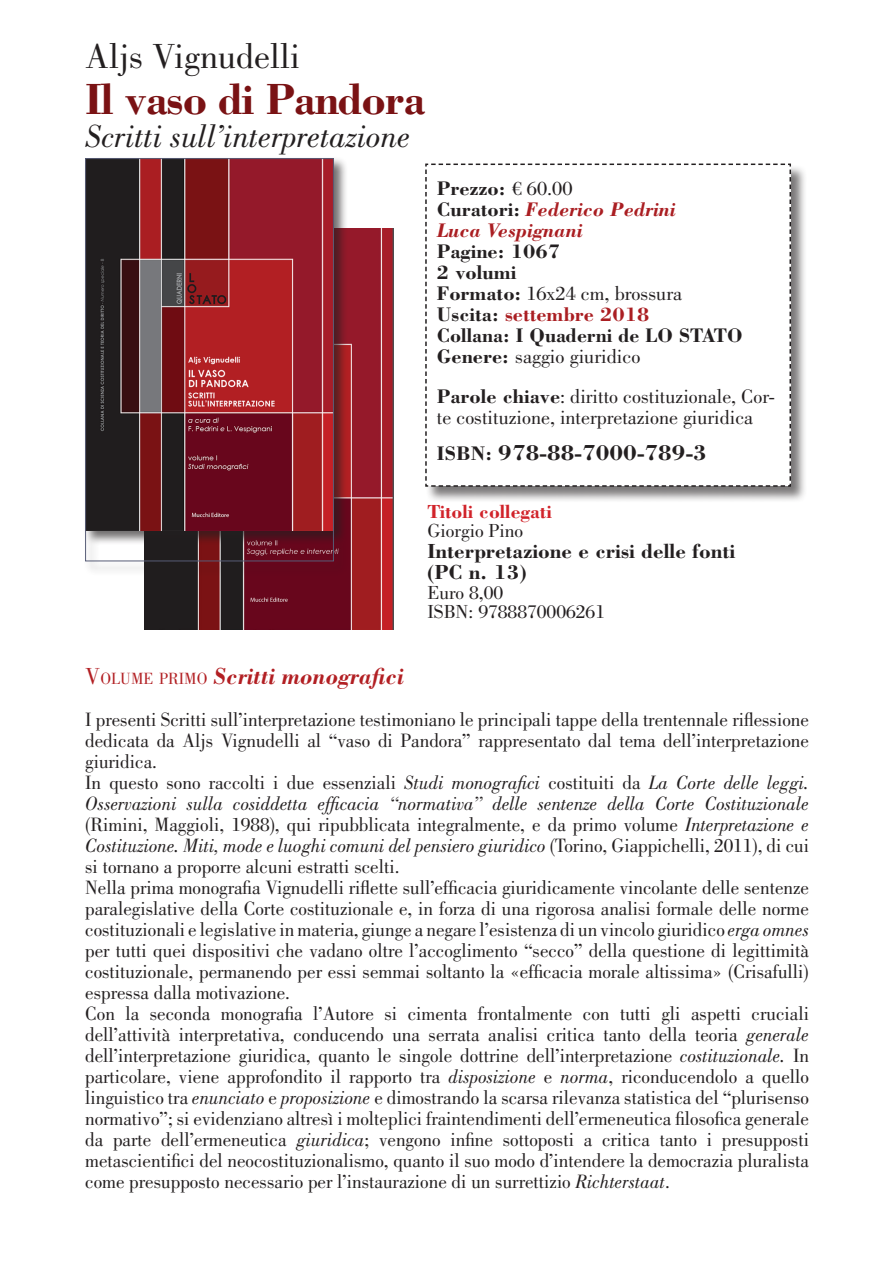
<style>
.page{position:relative;width:893px;height:1263px;background:#fff}
.page>*{position:absolute;margin:0;border:0;box-sizing:border-box;transform-origin:0 0}
.t1{font:700 45px "Bodoni Std";letter-spacing:-.025em;color:#7a1214}
.t2{font:36px "Bodoni Std";color:#231f20}
.t3{font:italic 33px "Bodoni Std";color:#231f20}
.t4{font:italic 700 24px "Bodoni Std";color:#b21f23;scale:.96 1}
.t5{font:700 22.5px "Bodoni Std";color:#231f20}
.t6{font:700 21px/21px "Bodoni Std";color:#231f20}
.t7{font:700 20.25px/21px "Bodoni Std";color:#231f20}
.t8{font:20.25px/21px "Bodoni Std";color:#231f20}
.t9{font:italic 700 20.25px/21px "Bodoni Std";color:#aa1e22}
.t10{font:19.95px/21px "Bodoni Std";color:#231f20;scale:.96 1}
.t11{font:19.5px/19.5px "Bodoni Std";color:#231f20}
.t12{font:700 19.5px "Bodoni Std";color:#d1232a}
.s1{font-style:normal;color:#231f20}
.s2{font-weight:400;font-style:normal;color:#231f20}
.s3{font-weight:400}
.s4{color:#aa1e22}
.s5{font-weight:700}
.s6{font-size:20.25px}
.s7{font-weight:400;font-style:normal}
.s8{font-weight:400;font-style:normal;font-size:16.8px}
.s9{font-style:italic}
</style>
<div class="page">
<div style="left:426px;top:164px;width:381px;height:339px;background:#231f20;opacity:.6"></div>
<svg style="left:425px;top:163px;width:367px;height:324px"></svg>
<img style="left:145px;top:228px;width:248px;height:402px">
<div style="left:83px;top:156px;width:265px;height:420px;background:#231f20;opacity:.65"></div>
<img style="left:87px;top:160px;width:245px;height:371px">
<div style="left:85px;top:158px;width:249px;height:403px;border:1px solid #575c76"></div>
<h2 class="t2" style="left:85px;top:36px;width:216px">Aljs Vignudelli</h2>
<h1 class="t1" style="left:85px;top:71px;width:342px">Il vaso di Pandora</h1>
<h3 class="t3" style="left:85px;top:118px;width:327px">Scritti sull’interpretazione</h3>
<p class="t9" style="left:437px;top:177px;width:240px"><span class="s1">Prezzo:</span> <span class="s2">€ 60.00<br></span><span class="s1">Curatori:</span> Federico Pedrini<br>Luca Vespignani</p>
<p class="t7" style="left:437px;top:240px;width:307px">Pagine: 1067<br>2 volumi<br>Formato: <span class="s3">16x24 cm, brossura<br></span>Uscita: <span class="s4">settembre 2018<br></span>Collana: I Quaderni de LO STATO<br>Genere: <span class="s3">saggio giuridico</span></p>
<p class="t8" style="left:437px;top:386px;width:340px"><span class="s5">Parole chiave</span>: diritto costituzionale, Cor&shy;te costituzione, interpretazione giuridica</p>
<p class="t5" style="left:437px;top:439px;width:271px"><span class="s6">ISBN:</span> 978-88-7000-789-3</p>
<p class="t12" style="left:427px;top:499px;width:126px">Titoli collegati</p>
<p class="t11" style="left:427px;top:521px;width:97px">Giorgio Pino</p>
<p class="t6" style="left:427px;top:540px;width:309px">Interpretazione e crisi delle fonti (PC n. 13)</p>
<p class="t11" style="left:427px;top:583px;width:179px">Euro 8,00<br>ISBN: 9788870006261</p>
<p class="t4" style="left:85px;top:661px;width:333px"><span class="s7">V</span><span class="s8">OLUME PRIMO</span> Scritti monografici</p>
<p class="t10" style="left:85px;top:709px;width:755px">I presenti Scritti sull’interpretazione testimoniano le principali tappe della trentennale riflessione dedicata da Aljs Vignudelli al “vaso di Pandora” rappresentato dal tema dell’interpretazione giuridica.<br>In questo sono raccolti i due essenziali <span class="s9">Studi monografici</span> costituiti da <span class="s9">La Corte delle leggi.<br>Osservazioni sulla cosiddetta efficacia “normativa” delle sentenze della Corte Costituzionale </span>(Rimini, Maggioli, 1988), qui ripubblicata integralmente, e da primo volume <span class="s9">Interpretazione e Costituzione. Miti, mode e luoghi comuni del pensiero giuridico</span> (Torino, Giappichelli, 2011), di cui si tornano a proporre alcuni estratti scelti.<br>Nella prima monografia Vignudelli riflette sull’efficacia giuridicamente vincolante delle sentenze paralegislative della Corte costituzionale e, in forza di una rigorosa analisi formale delle norme costituzionali e legislative in materia, giunge a negare l’esistenza di un vincolo giuridico <span class="s9">erga omnes </span>per tutti quei dispositivi che vadano oltre l’accoglimento “secco” della questione di legittimità costituzionale, permanendo per essi semmai soltanto la «efficacia morale altissima» (Crisafulli) espressa dalla motivazione.<br>Con la seconda monografia l’Autore si cimenta frontalmente con tutti gli aspetti cruciali dell’attività interpretativa, conducendo una serrata analisi critica tanto della teoria <span class="s9">generale </span>dell’interpretazione giuridica, quanto le singole dottrine dell’interpretazione <span class="s9">costituzionale.</span> In particolare, viene approfondito il rapporto tra <span class="s9">disposizione</span> e <span class="s9">norma</span>, riconducendolo a quello linguistico tra <span class="s9">enunciato</span> e <span class="s9">proposizione</span> e dimostrando la scarsa rilevanza statistica del “plurisenso normativo”; si evidenziano altresì i molteplici fraintendimenti dell’ermeneutica filosofica generale da parte dell’ermeneutica <span class="s9">giuridica</span>; vengono infine sottoposti a critica tanto i presupposti metascientifici del neocostituzionalismo, quanto il suo modo d’intendere la democrazia pluralista come presupposto necessario per l’instaurazione di un surrettizio <span class="s9">Richterstaat</span>.</p>
</div>
